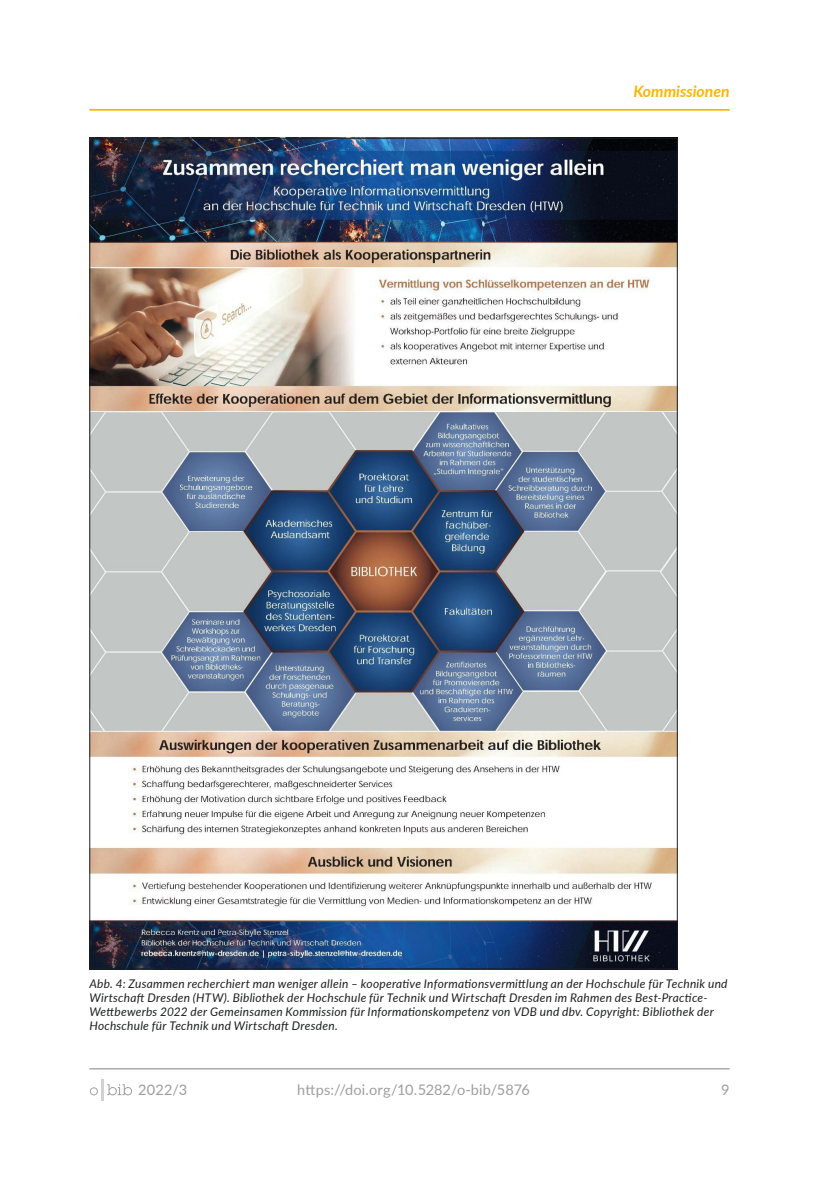
<style>
.page{position:relative;width:819px;height:1191px;background:#fff}
.page>*{position:absolute;margin:0;border:0;box-sizing:border-box;transform-origin:0 0}
.t1{font:italic 700 15.75px "Lato";color:#fab600}
.t2{font:14.53px "Lato";letter-spacing:.01em;color:#9e9e9e}
.t3{font:14.53px "Lato Regular 2";color:#9e9e9e}
.t4{font:italic 11.9px/14px "Lato";letter-spacing:.02em;color:#1d1e1f}
</style>
<div class="page">
<hr style="left:89px;top:1068px;width:640px;height:1px;background:#9e9e9e">
<hr style="left:101px;top:1079px;width:3px;height:21px;background:#d1d1d1">
<svg style="left:90px;top:1087px;width:8px;height:8px"></svg>
<svg style="left:107px;top:1084px;width:25px;height:11px"></svg>
<img style="left:91px;top:140px;width:584px;height:827px">
<hr style="left:89px;top:109px;width:640px;height:2px;background:#fab600">
<h1 class="t1" style="left:633px;top:80px;width:98px">Kommissionen</h1>
<p class="t4" style="left:89px;top:976px;width:639px">Abb. 4: Zusammen recherchiert man weniger allein – kooperative Informationsvermittlung an der Hochschule für Technik und Wirtschaft Dresden (HTW). Bibliothek der Hochschule für Technik und Wirtschaft Dresden im Rahmen des Best-Practice-Wettbewerbs 2022 der Gemeinsamen Kommission für Informationskompetenz von VDB und dbv. Copyright: Bibliothek der Hochschule für Technik und Wirtschaft Dresden.</p>
<p class="t3" style="left:138px;top:1079px;width:51px">2022/3</p>
<p class="t2" style="left:297px;top:1079px;width:234px">https://doi.org/10.5282/o-bib/5876</p>
<p class="t2" style="left:721px;top:1079px;width:10px">9</p>
</div>
